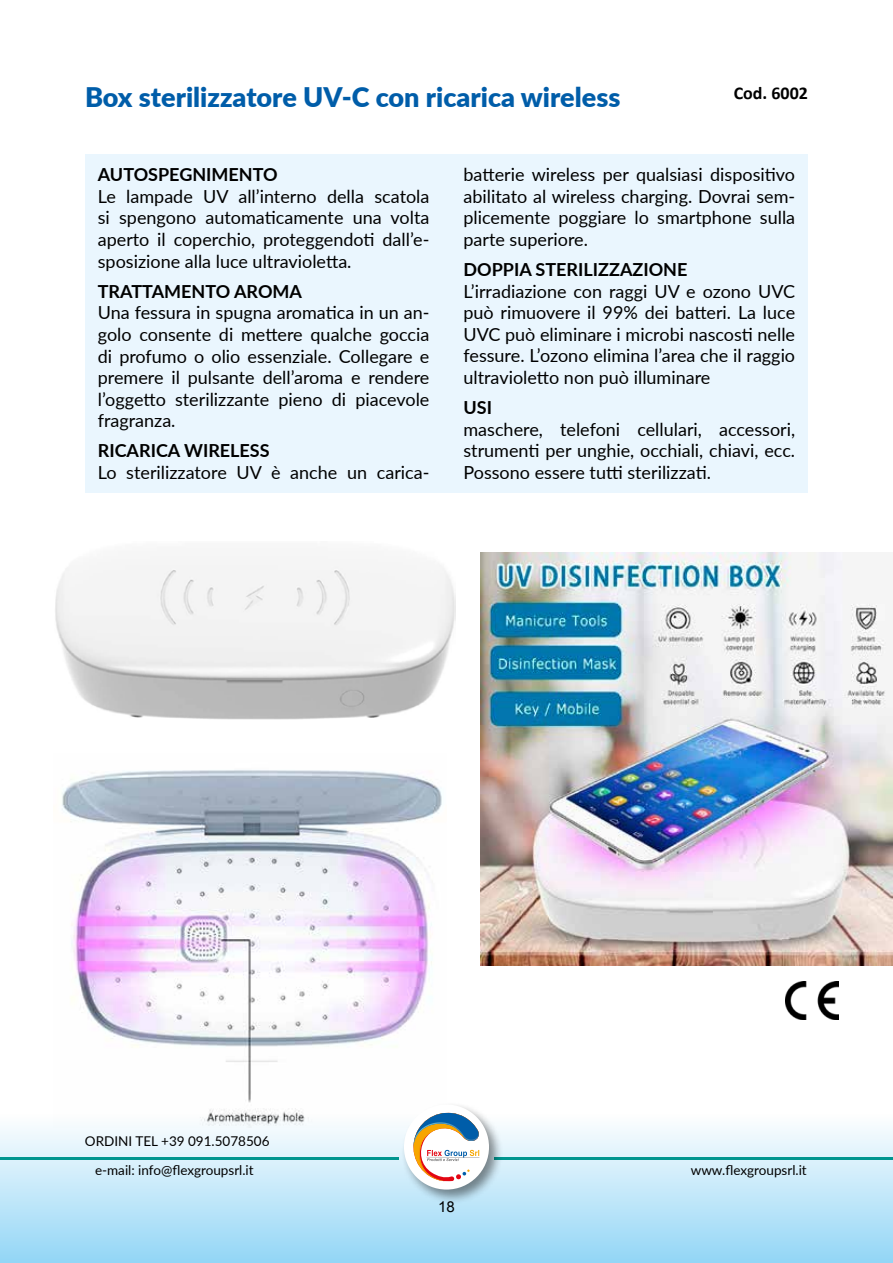
<style>
.page{position:relative;width:893px;height:1263px;background:#fff}
.page>*{position:absolute;margin:0;border:0;box-sizing:border-box;transform-origin:0 0}
.t1{font:900 27px "Lato";color:#005da9}
.t2{font:18px/21.6px "Lato";color:#000;text-align:justify}
.t3{font:700 18px "Lato";color:#000}
.t4{font:700 18px "Calibri";color:#000}
.t5{font:15px "Arial";color:#000}
.t6{font:13.5px/28.8px "Lato";color:#000;text-align:center}
</style>
<div class="page">
<img style="left:62px;top:770px;width:380px;height:344px">
<div style="left:85px;top:154px;width:723px;height:338px;background:#eaf6fe"></div>
<img style="left:55px;top:565px;width:400px;height:155px">
<img style="left:480px;top:552px;width:413px;height:413px">
<img style="left:785px;top:981px;width:54px;height:38px">
<div style="left:0;top:1114px;width:893px;height:149px;background:linear-gradient(to bottom,#f9fbfb,#94d7f7)"></div>
<hr style="left:495px;top:1157px;width:398px;height:3px;background:#00958f">
<hr style="left:0;top:1157px;width:398px;height:3px;background:#00958f">
<div style="left:401px;top:1101px;width:103px;height:104px;background:#000;opacity:.45"></div>
<div style="left:404px;top:1104px;width:85px;height:85px;background:#fff;border-radius:50%"></div>
<svg style="left:412px;top:1112px;width:68px;height:69px"></svg>
<h1 class="t1" style="left:85px;top:76px;width:537px">Box sterilizzatore UV-C con ricarica wireless</h1>
<p class="t4" style="left:734px;top:81px;width:76px">Cod. 6002</p>
<p class="t3" style="left:98px;top:161px;width:181px">AUTOSPEGNIMENTO</p>
<p class="t2" style="left:98px;top:185px;width:333px">Le lampade UV all’interno della scatola si spengono automaticamente una volta aperto il coperchio, proteggendoti dall’e&shy;sposizione alla luce ultravioletta.</p>
<p class="t3" style="left:98px;top:278px;width:206px">TRATTAMENTO AROMA</p>
<p class="t2" style="left:98px;top:301px;width:333px">Una fessura in spugna aromatica in un an&shy;golo consente di mettere qualche goccia di profumo o olio essenziale. Collegare e premere il pulsante dell’aroma e rendere l’oggetto sterilizzante pieno di piacevole fragranza.</p>
<p class="t3" style="left:98px;top:438px;width:173px">RICARICA WIRELESS</p>
<p class="t2" style="left:98px;top:461px;width:333px">Lo sterilizzatore UV è anche un carica-</p>
<p class="t2" style="left:463px;top:163px;width:333px">batterie wireless per qualsiasi dispositivo abilitato al wireless charging. Dovrai sem&shy;plicemente poggiare lo smartphone sulla parte superiore.</p>
<p class="t3" style="left:463px;top:256px;width:225px">DOPPIA STERILIZZAZIONE</p>
<p class="t2" style="left:463px;top:280px;width:333px">L’irradiazione con raggi UV e ozono UVC può rimuovere il 99% dei batteri. La luce UVC può eliminare i microbi nascosti nelle fessure. L’ozono elimina l’area che il raggio ultravioletto non può illuminare</p>
<p class="t3" style="left:463px;top:394px;width:30px">USI</p>
<p class="t2" style="left:463px;top:418px;width:333px">maschere, telefoni cellulari, accessori, strumenti per unghie, occhiali, chiavi, ecc.<br>Possono essere tutti sterilizzati.</p>
<p class="t6" style="left:85px;top:1126px;width:186px">ORDINI TEL +39 091.5078506 e-mail: info@flexgroupsrl.it</p>
<p class="t5" style="left:438px;top:1197px;width:18px">18</p>
<p class="t6" style="left:691px;top:1155px;width:118px">www.flexgroupsrl.it</p>
</div>
